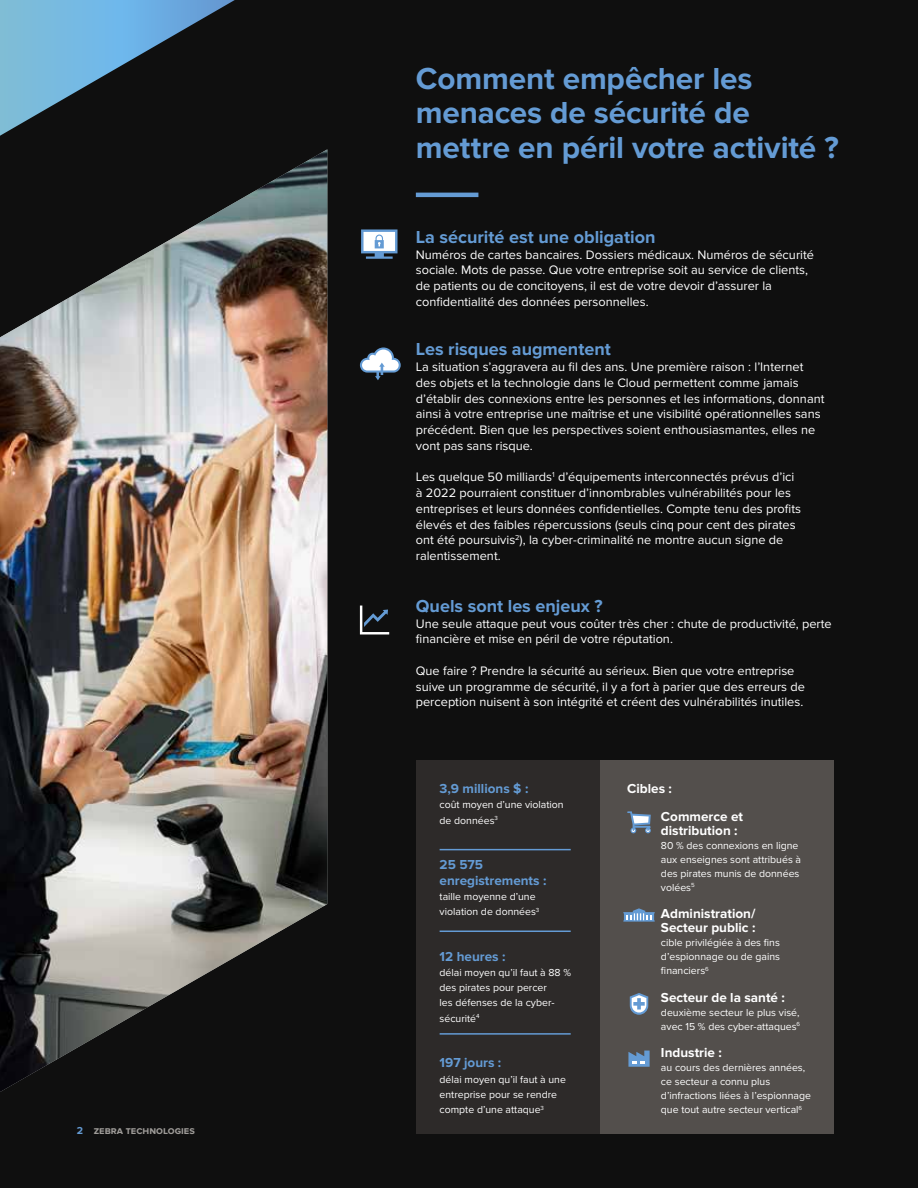
<style>
.page{position:relative;width:918px;height:1188px;background:#0f0f0f}
.page>*{position:absolute;margin:0;border:0;box-sizing:border-box;transform-origin:0 0}
.t1{font:700 31.5px/34.5px "Proxima Nova";letter-spacing:-.005em;color:#649bd4}
.t2{font:700 18px "Proxima Nova";color:#649bd4}
.t3{font:700 13.5px/27.8px "Proxima Nova";color:#fff}
.t4{font:700 13.5px/15.3px "Proxima Nova";color:#649bd4}
.t5{font:12.75px/15.8px "Proxima Nova";color:#fff}
.t6{font:10.5px/14px "Proxima Nova";color:#fff}
.t7{font:700 10.5px "Proxima Nova";color:#9e9b98}
.s1{color:#649bd4}
</style>
<div class="page">
<svg style="left:361px;top:229px;width:37px;height:30px"></svg>
<svg style="left:360px;top:347px;width:41px;height:33px"></svg>
<svg style="left:360px;top:606px;width:29px;height:28px"></svg>
<img style="left:0;top:149px;width:327px;height:943px">
<svg style="left:0;top:0;width:235px;height:136px"></svg>
<hr style="left:416px;top:193px;width:62px;height:4px;background:#649bd4">
<div style="left:416px;top:760px;width:184px;height:374px;background:#2d2a29"></div>
<div style="left:600px;top:760px;width:234px;height:374px;background:#534f4c"></div>
<hr style="left:440px;top:849px;width:131px;height:1px;background:#649bd4">
<hr style="left:440px;top:931px;width:131px;height:1px;background:#649bd4">
<hr style="left:440px;top:1033px;width:131px;height:2px;background:#649bd4">
<svg style="left:627px;top:811px;width:24px;height:22px"></svg>
<svg style="left:623px;top:908px;width:32px;height:14px"></svg>
<svg style="left:630px;top:993px;width:18px;height:22px"></svg>
<svg style="left:628px;top:1051px;width:22px;height:16px"></svg>
<p class="t7" style="left:77px;top:1124px;width:120px"><span class="s1">2</span> zebra technologies</p>
<h1 class="t1" style="left:416px;top:62px;width:424px">Comment empêcher les menaces de sécurité de mettre en péril votre activité ?</h1>
<h2 class="t2" style="left:416px;top:227px;width:241px">La sécurité est une obligation</h2>
<p class="t5" style="left:416px;top:247px;width:400px">Numéros de cartes bancaires. Dossiers médicaux. Numéros de sécurité sociale. Mots de passe. Que votre entreprise soit au service de clients, de patients ou de concitoyens, il est de votre devoir d’assurer la confidentialité des données personnelles.</p>
<h2 class="t2" style="left:416px;top:339px;width:197px">Les risques augmentent</h2>
<p class="t5" style="left:416px;top:359px;width:410px">La situation s’aggravera au fil des ans. Une première raison : l’Internet des objets et la technologie dans le Cloud permettent comme jamais d’établir des connexions entre les personnes et les informations, donnant ainsi à votre entreprise une maîtrise et une visibilité opérationnelles sans précédent. Bien que les perspectives soient enthousiasmantes, elles ne vont pas sans risque.</p>
<p class="t5" style="left:416px;top:469px;width:387px">Les quelque 50 milliards<sup>1</sup> d’équipements interconnectés prévus d’ici à 2022 pourraient constituer d’innombrables vulnérabilités pour les entreprises et leurs données confidentielles. Compte tenu des profits élevés et des faibles répercussions (seuls cinq pour cent des pirates ont été poursuivis<sup>2</sup>), la cyber-criminalité ne montre aucun signe de ralentissement.</p>
<h2 class="t2" style="left:416px;top:596px;width:188px">Quels sont les enjeux ?</h2>
<p class="t5" style="left:416px;top:616px;width:417px">Une seule attaque peut vous coûter très cher : chute de productivité, perte financière et mise en péril de votre réputation.</p>
<p class="t5" style="left:416px;top:663px;width:391px">Que faire ? Prendre la sécurité au sérieux. Bien que votre entreprise suive un programme de sécurité, il y a fort à parier que des erreurs de perception nuisent à son intégrité et créent des vulnérabilités inutiles.</p>
<p class="t4" style="left:440px;top:781px;width:90px">3,9 millions $ :</p>
<p class="t6" style="left:440px;top:798px;width:126px;line-height:15.1px">coût moyen d’une violation de données<sup>3</sup></p>
<p class="t4" style="left:440px;top:858px;width:108px">25 575 enregistrements :</p>
<p class="t6" style="left:440px;top:889px;width:101px;line-height:15.1px">taille moyenne d’une violation de données<sup>3</sup></p>
<p class="t4" style="left:440px;top:949px;width:67px">12 heures :</p>
<p class="t6" style="left:440px;top:965px;width:133px;line-height:15.3px">délai moyen qu’il faut à 88 % des pirates pour percer<br>les défenses de la cyber&shy;sécurité<sup>4</sup></p>
<p class="t4" style="left:440px;top:1056px;width:63px">197 jours :</p>
<p class="t6" style="left:440px;top:1072px;width:128px;line-height:15.3px">délai moyen qu’il faut à une entreprise pour se rendre compte d’une attaque<sup>3</sup></p>
<p class="t3" style="left:661px;top:775px;width:84px;text-indent:-34px">Cibles :<br>Commerce et</p>
<p class="t3" style="left:661px;top:817px;width:78px">distribution :</p>
<p class="t6" style="left:661px;top:839px;width:142px">80 % des connexions en ligne aux enseignes sont attribués à des pirates munis de données volées<sup>5</sup></p>
<p class="t3" style="left:661px;top:907px;width:96px;line-height:14px">Administration/<br>Secteur public :</p>
<p class="t6" style="left:661px;top:936px;width:121px;text-align:justify">cible privilégiée à des fins d’espionnage ou de gains financiers<sup>6</sup></p>
<p class="t3" style="left:661px;top:984px;width:125px">Secteur de la santé :</p>
<p class="t6" style="left:661px;top:1005px;width:141px">deuxième secteur le plus visé, avec 15 % des cyber-attaques<sup>6</sup></p>
<p class="t3" style="left:661px;top:1039px;width:62px">Industrie :</p>
<p class="t6" style="left:661px;top:1061px;width:151px">au cours des dernières années, ce secteur a connu plus d’infractions liées à l’espionnage que tout autre secteur vertical<sup>6</sup></p>
</div>
